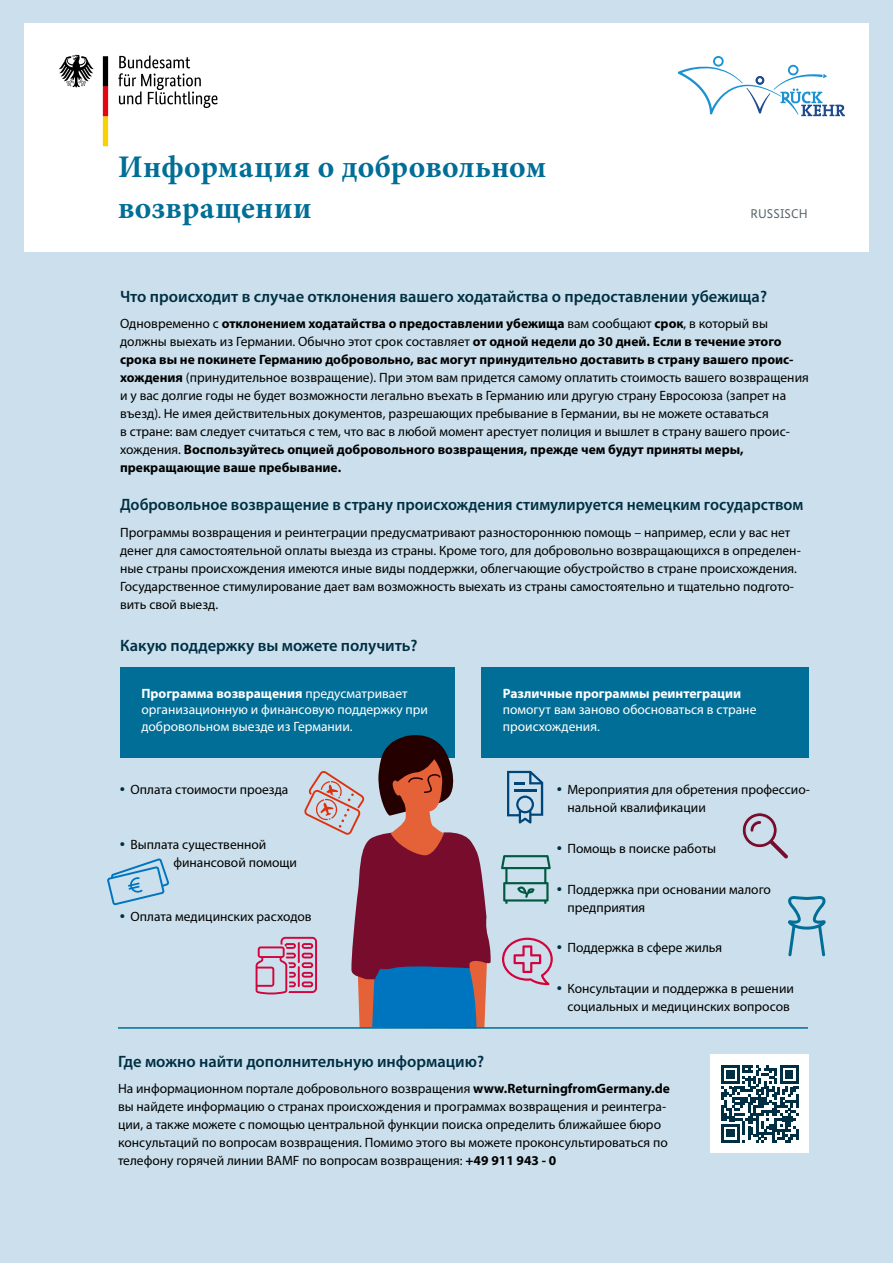
<style>
.page{position:relative;width:893px;height:1263px;background:#cbe0ec}
.page>*{position:absolute;margin:0;border:0;box-sizing:border-box;transform-origin:0 0}
.t1{font:700 31.5px/41.2px "Minion Pro";letter-spacing:.01em;color:#006e96}
.t2{font:600 16.5px "Myriad Pro";color:#002f43}
.t3{font:13.5px/18px "Myriad Pro";color:#000}
.t4{font:13.5px/16.5px "Myriad Pro";color:#fff}
.t5{font:700 13.5px "Myriad Pro";color:#fff}
.t6{font:12.75px "Bundes Sans";letter-spacing:.01em;color:#58666d}
.s1{font-weight:700}
.s2{font-family:"Akrobat";font-weight:900;font-size:19.5px;color:#002f43}
</style>
<div class="page">
<div style="left:24px;top:23px;width:845px;height:229px;background:#fff"></div>
<svg style="left:118px;top:55px;width:100px;height:53px"></svg>
<svg style="left:59px;top:55px;width:35px;height:32px"></svg>
<svg style="left:103px;top:56px;width:5px;height:90px"></svg>
<svg style="left:678px;top:56px;width:167px;height:60px"></svg>
<div style="left:482px;top:667px;width:327px;height:90px;background:#006e96"></div>
<div style="left:120px;top:667px;width:334px;height:90px;background:#006e96"></div>
<div style="left:710px;top:1054px;width:99px;height:99px;background:#fff"></div>
<svg style="left:721px;top:1065px;width:77px;height:77px"></svg>
<svg style="left:507px;top:771px;width:36px;height:53px"></svg>
<hr style="left:514px;top:789px;width:22px;height:2px;background:#004577">
<svg style="left:742px;top:812px;width:46px;height:46px"></svg>
<svg style="left:788px;top:896px;width:38px;height:60px"></svg>
<svg style="left:501px;top:855px;width:50px;height:49px"></svg>
<svg style="left:107px;top:858px;width:62px;height:48px"></svg>
<svg style="left:502px;top:938px;width:51px;height:47px"></svg>
<svg style="left:256px;top:730px;width:235px;height:297px"></svg>
<hr style="left:118px;top:1027px;width:690px;height:2px;background:#006e96">
<h1 class="t1" style="left:118px;top:146px;width:430px">Информация о добровольном возвращении</h1>
<p class="t6" style="left:750px;top:206px;width:59px">RUSSISCH</p>
<p class="t2" style="left:120px;top:286px;width:648px">Что происходит в случае отклонения вашего ходатайства о предоставлении убежища?</p>
<p class="t3" style="left:120px;top:314px;width:690px">Одновременно с <span class="s1">отклонением ходатайства о предоставлении убежища</span> вам сообщают <span class="s1">срок</span>, в который вы должны выехать из Германии. Обычно этот срок составляет <span class="s1">от одной недели до 30 дней. Если в течение этого срока вы не покинете Германию добровольно, вас могут принудительно доставить в страну вашего проис&shy;хождения</span> (принудительное возвращение). При этом вам придется самому оплатить стоимость вашего возвращения и у вас долгие годы не будет возможности легально въехать в Германию или другую страну Евросоюза (запрет на въезд). Не имея действительных документов, разрешающих пребывание в Германии, вы не можете оставаться<br>в стране: вам следует считаться с тем, что вас в любой момент арестует полиция и вышлет в страну вашего проис&shy;хождения. <span class="s1">Воспользуйтесь опцией добровольного возвращения, прежде чем будут приняты меры, прекращающие ваше пребывание.</span></p>
<p class="t2" style="left:120px;top:494px;width:685px">Добровольное возвращение в страну происхождения стимулируется немецким государством</p>
<p class="t3" style="left:120px;top:523px;width:682px">Программы возвращения и реинтеграции предусматривают разностороннюю помощь – например, если у вас нет денег для самостоятельной оплаты выезда из страны. Кроме того, для добровольно возвращающихся в определен&shy;ные страны происхождения имеются иные виды поддержки, облегчающие обустройство в стране происхождения.<br>Государственное стимулирование дает вам возможность выехать из страны самостоятельно и тщательно подгото&shy;вить свой выезд.</p>
<p class="t2" style="left:120px;top:635px;width:299px">Какую поддержку вы можете получить?</p>
<p class="t4" style="left:141px;top:685px;width:288px"><span class="s1">Программа возвращения</span> предусматривает организационную и финансовую поддержку при добровольном выезде из Германии.</p>
<p class="t3" style="left:120px;top:781px;width:170px"><span class="s2">•</span> Оплата стоимости проезда</p>
<p class="t3" style="left:173px;top:835px;width:125px;text-indent:-53px"><span class="s2">•</span> Выплата существенной финансовой помощи</p>
<p class="t3" style="left:120px;top:908px;width:193px"><span class="s2">•</span> Оплата медицинских расходов</p>
<p class="t5" style="left:503px;top:684px;width:240px">Различные программы реинтеграции</p>
<p class="t4" style="left:503px;top:701px;width:255px">помогут вам заново обосноваться в стране происхождения.</p>
<p class="t3" style="left:567px;top:780px;width:244px;text-indent:-10px"><span class="s2">•</span> Мероприятия для обретения профессио&shy;нальной квалификации</p>
<p class="t3" style="left:557px;top:839px;width:161px"><span class="s2">•</span> Помощь в поиске работы</p>
<p class="t3" style="left:567px;top:880px;width:205px;text-indent:-10px"><span class="s2">•</span> Поддержка при основании малого предприятия</p>
<p class="t3" style="left:557px;top:939px;width:167px"><span class="s2">•</span> Поддержка в сфере жилья</p>
<p class="t3" style="left:557px;top:979px;width:238px;text-align:center"><span class="s2">•</span> Консультации и поддержка в решении социальных и медицинских вопросов</p>
<p class="t2" style="left:118px;top:1051px;width:368px">Где можно найти дополнительную информацию?</p>
<p class="t3" style="left:118px;top:1079px;width:553px">На информационном портале добровольного возвращения <span class="s1">www.ReturningfromGermany.de </span>вы найдете информацию о странах происхождения и программах возвращения и реинтегра&shy;ции, а также можете с помощью центральной функции поиска определить ближайшее бюро консультаций по вопросам возвращения. Помимо этого вы можете проконсультироваться по телефону горячей линии BAMF по вопросам возвращения: <span class="s1">+49 911 943 - 0</span></p>
</div>
